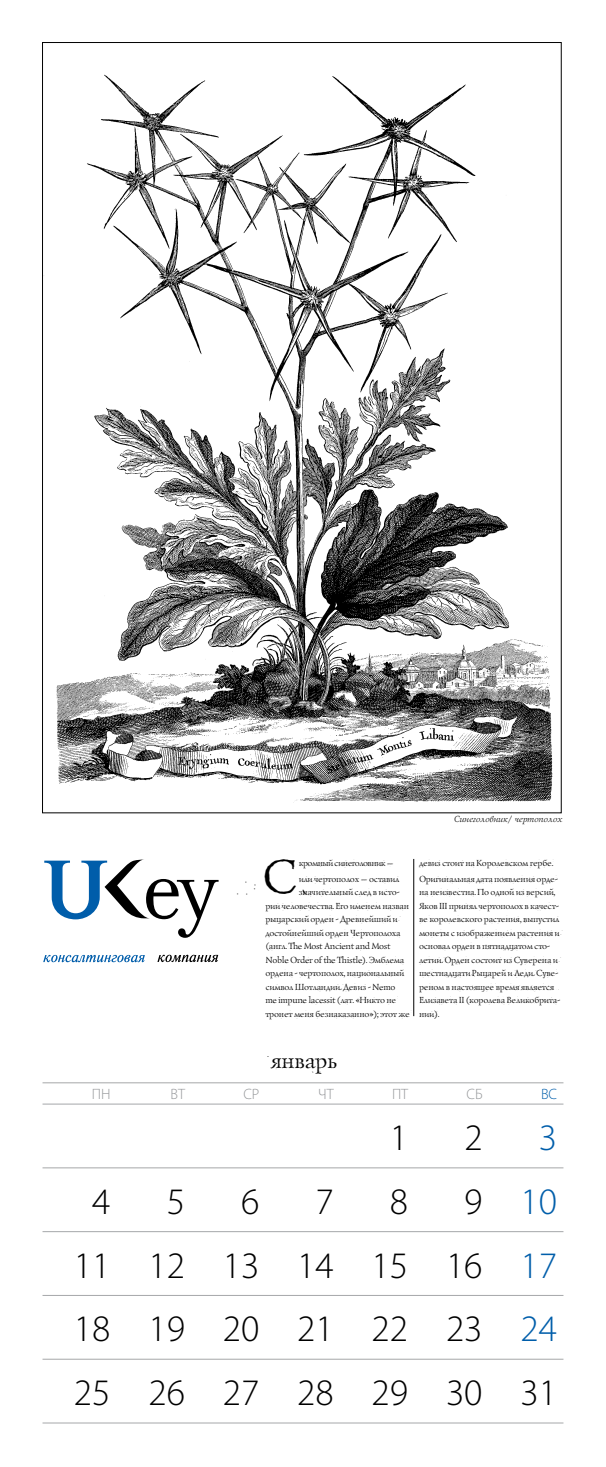
<style>
.page{position:relative;width:606px;height:1467px;background:#fff}
.page>*{position:absolute;margin:0;border:0;box-sizing:border-box;transform-origin:0 0}
.t1{font:48.45px "Lazurski Antique Display";color:#000}
.t2{font:300 37.5px/63.8px "Myriad Pro";color:#000;text-align:justify}
.t3{font:300 37.5px "Myriad Pro";color:#005eaa}
.t4{font:22.5px "Lazurski Antique Display";color:#000}
.t5{font:300 15px "Myriad Pro";color:#939598}
.t6{font:300 15px "Myriad Pro";color:#005eaa}
.t7{font:9px/13.5px "Lazurski Antique Display";color:#000}
.t8{font:italic 9px "Lazurski";color:#000}
.s1{color:#005eaa}
</style>
<div class="page">
<hr style="left:43px;top:1083px;width:520px;height:1px;background:#a5a7a9">
<hr style="left:43px;top:1104px;width:520px;height:1px;background:#a5a7a9">
<hr style="left:43px;top:1168px;width:520px;height:1px;background:#a5a7a9">
<hr style="left:43px;top:1231px;width:520px;height:1px;background:#a5a7a9">
<hr style="left:43px;top:1295px;width:520px;height:1px;background:#a5a7a9">
<hr style="left:43px;top:1359px;width:520px;height:1px;background:#a5a7a9">
<hr style="left:43px;top:1423px;width:520px;height:1px;background:#a5a7a9">
<img style="left:56px;top:74px;width:497px;height:729px">
<hr style="left:414px;top:859px;width:1px;height:157px;background:#000">
<svg style="left:44px;top:860px;width:175px;height:78px"></svg>
<svg style="left:157px;top:955px;width:61px;height:7px"></svg>
<svg style="left:43px;top:955px;width:102px;height:7px"></svg>
<p class="t8" style="left:454px;top:813px;width:110px">Синеголовник/ чертополох</p>
<h1 class="t1" style="left:260px;top:844px;width:70px">С</h1>
<p class="t7" style="left:298px;top:855px;width:102px;line-height:15.6px">кромный синеголовник– или чертополох – оставил</p>
<p class="t7" style="left:265px;top:885px;width:151px;text-indent:33px">значительный след в исто&shy;рии человечества. Его именем назван рыцарский орден - Древнейший и достойнейший орден Чертополоха (англ. The Most Ancient and Most Noble Order of the Thistle). Эмблема ордена - чертополох, национальный символ Шотландии. Девиз - Nemo<br>me impune lacessit (лат. «Никто не тронет менябезнаказанно»); этот же</p>
<p class="t7" style="left:419px;top:855px;width:142px;line-height:15.6px">девиз стоит на Королевском гербе.<br>Оригинальнаядата появленияорде-</p>
<p class="t7" style="left:419px;top:885px;width:142px">на неизвестна. По одной из версий,<br>Яков III принял чертополох в качест&shy;векоролевского растения, выпустил монетыс изображением растенияи основал орден в пятнадцатом сто&shy;летии. Орден состоит из Суверена и шестнадцати Рыцарей и Леди. Суве&shy;реном в настоящеевремяявляется<br>Елизавета II (королева Великобрита&shy;нии).</p>
<h3 class="t4" style="left:270px;top:1045px;width:68px">январь</h3>
<h3 class="t5" style="left:92px;top:1085px;width:20px">ПН</h3>
<h3 class="t5" style="left:170px;top:1085px;width:16px">ВТ</h3>
<h3 class="t5" style="left:243px;top:1085px;width:18px">СР</h3>
<h3 class="t5" style="left:318px;top:1085px;width:17px">ЧТ</h3>
<h3 class="t5" style="left:392px;top:1085px;width:18px">ПТ</h3>
<h3 class="t5" style="left:466px;top:1085px;width:18px">СБ</h3>
<h3 class="t6" style="left:541px;top:1085px;width:17px">ВС</h3>
<h2 class="t2" style="left:390px;top:1105px;width:20px">1</h2>
<h2 class="t2" style="left:464px;top:1105px;width:20px">2</h2>
<h2 class="t3" style="left:539px;top:1115px;width:20px">3</h2>
<h2 class="t2" style="left:92px;top:1169px;width:20px">4</h2>
<h2 class="t2" style="left:167px;top:1169px;width:20px">5</h2>
<h2 class="t2" style="left:241px;top:1169px;width:20px">6</h2>
<h2 class="t2" style="left:315px;top:1169px;width:20px">7</h2>
<h2 class="t2" style="left:390px;top:1169px;width:20px">8</h2>
<h2 class="t2" style="left:74px;top:1169px;width:485px;text-indent:390px">9 <span class="s1">10<br></span>11 12 13 14 15 16 <span class="s1">17<br></span>18 19 20 21 22 23 <span class="s1">24<br></span>25 26 27 28 29 30 31</h2>
</div>
